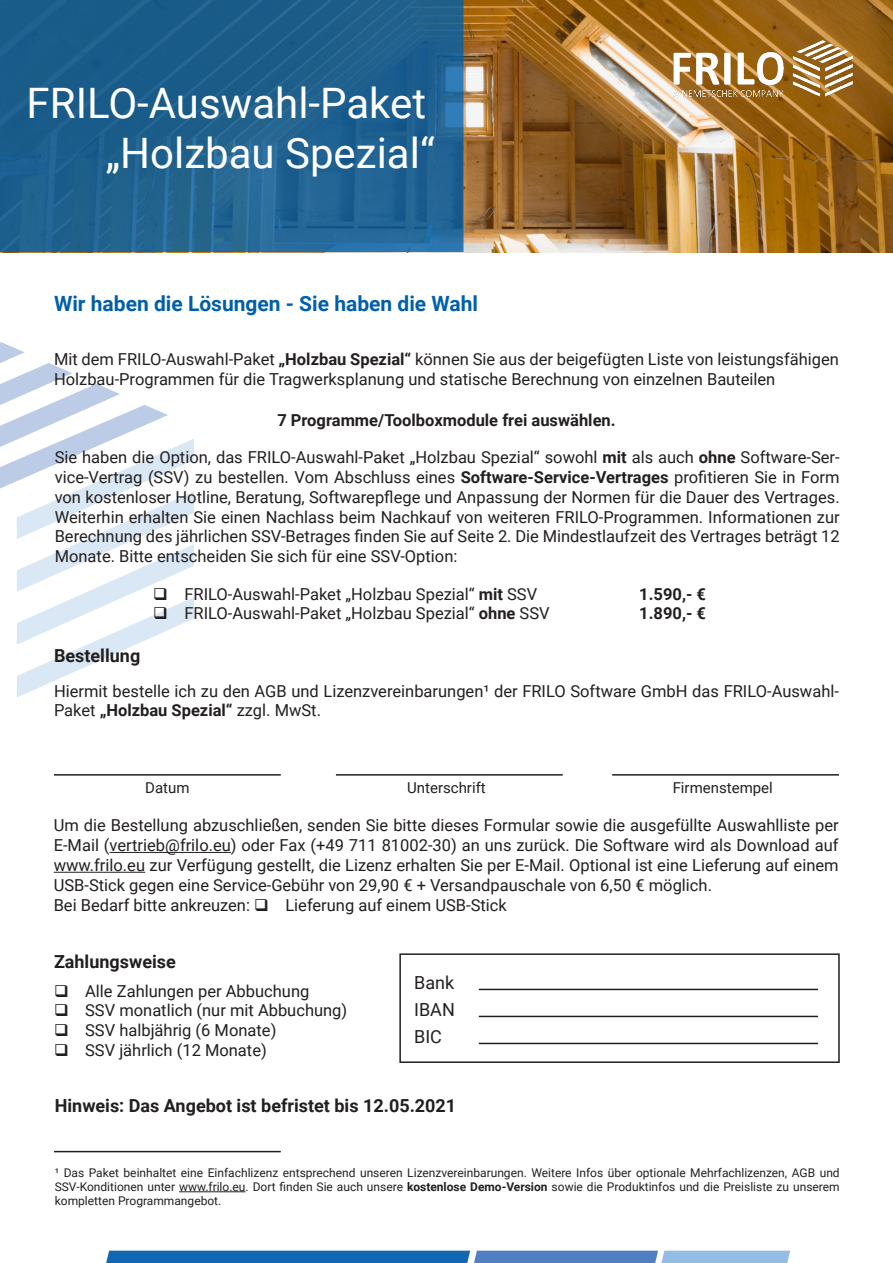
<style>
.page{position:relative;width:893px;height:1263px;background:#fff}
.page>*{position:absolute;margin:0;border:0;box-sizing:border-box;transform-origin:0 0}
.t1{font:42px "Roboto";color:#fff}
.t2{font:700 21px "Roboto";color:#005faa}
.t3{font:700 18px "Roboto";color:#231f20}
.t4{font:18px "Roboto";color:#231f20}
.t5{font:16.5px/19.8px "Roboto";color:#231f20}
.t6{font:700 16.5px "Roboto";color:#231f20}
.t7{font:15px "Roboto";color:#231f20}
.t8{font:12px/14.4px "Roboto";color:#231f20;text-align:justify}
.s1{font-weight:700}
</style>
<div class="page">
<img style="left:0;top:342px;width:193px;height:355px">
<img style="left:463px;top:0;width:430px;height:252px">
<img style="left:666px;top:32px;width:201px;height:75px">
<svg style="left:0;top:0;width:463px;height:252px;background:#1f608e"></svg>
<hr style="left:179px;top:1191px;width:67px;height:1px;background:#231f20">
<hr style="left:336px;top:774px;width:227px;height:2px;background:#231f20">
<hr style="left:612px;top:774px;width:227px;height:2px;background:#231f20">
<hr style="left:54px;top:774px;width:227px;height:2px;background:#231f20">
<div style="left:399px;top:953px;width:441px;height:110px;border:2px solid #231f20"></div>
<hr style="left:479px;top:989px;width:339px;height:1px;background:#231f20">
<hr style="left:479px;top:1016px;width:339px;height:1px;background:#231f20">
<hr style="left:479px;top:1043px;width:339px;height:1px;background:#231f20">
<hr style="left:54px;top:1151px;width:227px;height:1px;background:#231f20">
<svg style="left:106px;top:1251px;width:684px;height:12px;background:#3f80c1"></svg>
<hr style="left:110px;top:852px;width:121px;height:1px;background:#231f20">
<hr style="left:54px;top:872px;width:91px;height:1px;background:#231f20">
<p class="t1" style="left:27px;top:73px;width:401px">FRILO-Auswahl-Paket</p>
<p class="t1" style="left:106px;top:124px;width:331px">„Holzbau Spezial“</p>
<p class="t2" style="left:54px;top:289px;width:426px">Wir haben die Lösungen - Sie haben die Wahl</p>
<p class="t5" style="left:54px;top:348px;width:786px">Mit dem FRILO-Auswahl-Paket <span class="s1">„Holzbau Spezial“</span> können Sie aus der beigefügten Liste von leistungsfähigen<br>Holzbau-Programmen für die Tragwerksplanung und statische Berechnung von einzelnen Bauteilen</p>
<p class="t6" style="left:277px;top:409px;width:340px">7 Programme/Toolboxmodule frei auswählen.</p>
<p class="t5" style="left:55px;top:447px;width:786px;text-align:justify">Sie haben die Option, das FRILO-Auswahl-Paket „Holzbau Spezial“ sowohl <span class="s1">mit</span> als auch <span class="s1">ohne</span> Software-Ser&shy;vice-Vertrag (SSV) zu bestellen. Vom Abschluss eines <span class="s1">Software-Service-Vertrages</span> profitieren Sie in Form von kostenloser Hotline, Beratung, Softwarepflege und Anpassung der Normen für die Dauer des Vertrages.<br>Weiterhin erhalten Sie einen Nachlass beim Nachkauf von weiteren FRILO-Programmen. Informationen zur Berechnung des jährlichen SSV-Betrages finden Sie auf Seite 2. Die Mindestlaufzeit des Vertrages beträgt 12<br>Monate. Bitte entscheiden Sie sich für eine SSV-Option:</p>
<p class="t3" style="left:54px;top:643px;width:88px">Bestellung</p>
<p class="t5" style="left:153px;top:583px;width:385px">❑ FRILO-Auswahl-Paket „Holzbau Spezial“ <span class="s1">mit</span> SSV</p>
<p class="t6" style="left:639px;top:582px;width:68px">1.590,- €</p>
<p class="t5" style="left:153px;top:603px;width:398px">❑ FRILO-Auswahl-Paket „Holzbau Spezial“ <span class="s1">ohne</span> SSV</p>
<p class="t6" style="left:639px;top:602px;width:68px">1.890,- €</p>
<p class="t5" style="left:54px;top:680px;width:786px">Hiermit bestelle ich zu den AGB und Lizenzvereinbarungen¹ der FRILO Software GmbH das FRILO-Auswahl-<br>Paket <span class="s1">„Holzbau Spezial“</span> zzgl. MwSt.</p>
<p class="t7" style="left:145px;top:777px;width:46px">Datum</p>
<p class="t7" style="left:407px;top:777px;width:80px">Unterschrift</p>
<p class="t7" style="left:673px;top:777px;width:102px">Firmenstempel</p>
<p class="t5" style="left:54px;top:815px;width:786px;text-align:justify">Um die Bestellung abzuschließen, senden Sie bitte dieses Formular sowie die ausgefüllte Auswahlliste per E-Mail (vertrieb@frilo.eu) oder Fax (+49 711 81002-30) an uns zurück. Die Software wird als Download auf www.frilo.eu zur Verfügung gestellt, die Lizenz erhalten Sie per E-Mail. Optional ist eine Lieferung auf einem USB-Stick gegen eine Service-Gebühr von 29,90 € + Versandpauschale von 6,50 € möglich.</p>
<p class="t5" style="left:54px;top:894px;width:455px">Bei Bedarf bitte ankreuzen: ❑ Lieferung auf einem USB-Stick</p>
<p class="t3" style="left:54px;top:949px;width:123px">Zahlungsweise</p>
<p class="t5" style="left:54px;top:980px;width:257px">❑ Alle Zahlungen per Abbuchung</p>
<p class="t5" style="left:54px;top:1000px;width:295px">❑ SSV monatlich (nur mit Abbuchung)</p>
<p class="t5" style="left:54px;top:1020px;width:224px">❑ SSV halbjährig (6 Monate)</p>
<p class="t5" style="left:54px;top:1040px;width:214px">❑ SSV jährlich (12 Monate)</p>
<p class="t4" style="left:414px;top:969px;width:42px">Bank</p>
<p class="t4" style="left:414px;top:996px;width:42px">IBAN</p>
<p class="t4" style="left:414px;top:1023px;width:29px">BIC</p>
<p class="t3" style="left:55px;top:1093px;width:403px">Hinweis: Das Angebot ist befristet bis 12.05.2021</p>
<p class="t8" style="left:55px;top:1164px;width:786px">¹ Das Paket beinhaltet eine Einfachlizenz entsprechend unseren Lizenzvereinbarungen. Weitere Infos über optionale Mehrfachlizenzen, AGB und SSV-Konditionen unter www.frilo.eu. Dort finden Sie auch unsere <span class="s1">kostenlose Demo-Version</span> sowie die Produktinfos und die Preisliste zu unserem kompletten Programmangebot.</p>
</div>
